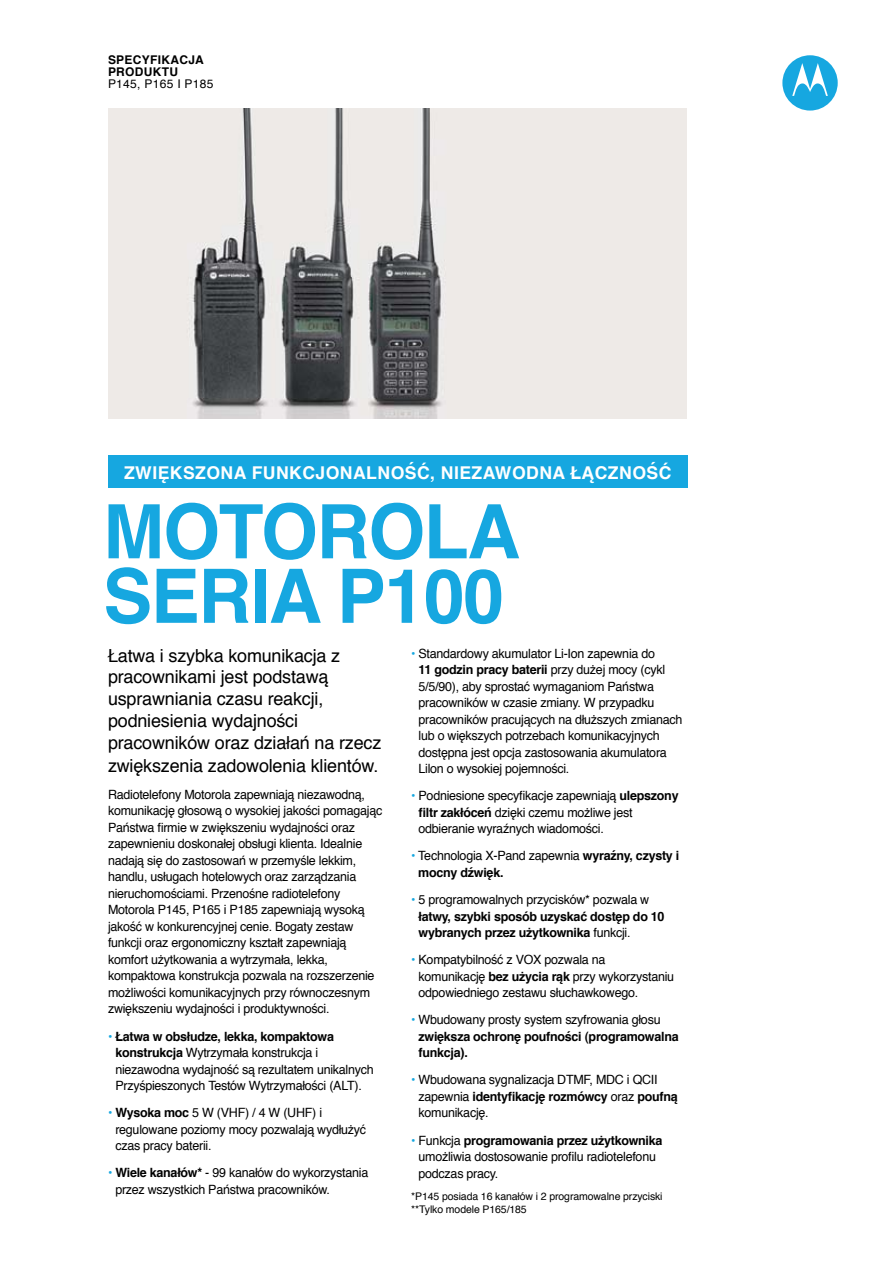
<style>
.page{position:relative;width:893px;height:1263px;background:#fff}
.page>*{position:absolute;margin:0;border:0;box-sizing:border-box;transform-origin:0 0}
.t1{font:700 75px/64.5px "Helvetica";letter-spacing:-.02em;color:#16a7e0}
.t2{font:18px/22px "Helvetica";letter-spacing:-.01em;color:#000}
.t3{font:700 17.7px "Helvetica";letter-spacing:.025em;color:#fff}
.t4{font:12.75px/16.5px "Helvetica";letter-spacing:-.02em;color:#000}
.t5{font:700 12.75px/16.5px "Helvetica";letter-spacing:-.02em;color:#000}
.t6{font:700 12px/12px "Helvetica";letter-spacing:.025em;color:#000}
.t7{font:12px "Helvetica";letter-spacing:.025em;color:#000}
.t8{font:10.5px/13.5px "Helvetica";letter-spacing:-.01em;color:#000}
.s1{color:#16a7e0}
.s2{font-weight:700}
.s3{font-weight:400;color:#16a7e0}
.s4{font-weight:400}
</style>
<div class="page">
<div style="left:782px;top:55px;width:56px;height:56px;background:#16a7e0;border-radius:50%"></div>
<svg style="left:792px;top:63px;width:36px;height:33px"></svg>
<div style="left:108px;top:456px;width:579px;height:32px;background:#16a7e0"></div>
<img style="left:108px;top:108px;width:578px;height:310px">
<p class="t6" style="left:108px;top:54px;width:97px">SPECYFIKACJA<br>PRODUKTU</p>
<p class="t7" style="left:108px;top:75px;width:107px">P145, P165 i P185</p>
<h3 class="t3" style="left:124px;top:458px;width:549px">Zwiększona funkcjonalność, niezawodna łączność</h3>
<h1 class="t1" style="left:103px;top:501px;width:419px">MOTOROLA<br>SERIA P100</h1>
<h2 class="t2" style="left:108px;top:645px;width:275px">Łatwa i szybka komunikacja z pracownikami jest podstawą usprawniania czasu reakcji, podniesienia wydajności pracowników oraz działań na rzecz zwiększenia zadowolenia klientów.</h2>
<p class="t4" style="left:108px;top:787px;width:276px">Radiotelefony Motorola zapewniają niezawodną, komunikację głosową o wysokiej jakości pomagając Państwa firmie w zwiększeniu wydajności oraz zapewnieniu doskonałej obsługi klienta. Idealnie nadają się do zastosowań w przemyśle lekkim, handlu, usługach hotelowych oraz zarządzania nieruchomościami. Przenośne radiotelefony Motorola P145, P165 i P185 zapewniają wysoką jakość w konkurencyjnej cenie. Bogaty zestaw funkcji oraz ergonomiczny kształt zapewniają komfort użytkowania a wytrzymała, lekka, kompaktowa konstrukcja pozwala na rozszerzenie możliwości komunikacyjnych przy równoczesnym zwiększeniu wydajności i produktywności.</p>
<p class="t4" style="left:115px;top:1028px;width:260px;text-indent:-7px"><span class="s1">•</span> <span class="s2">Łatwa w obsłudze, lekka, kompaktowa konstrukcja</span> Wytrzymała konstrukcja i niezawodna wydajność są rezultatem unikalnych Przyśpieszonych Testów Wytrzymałości (ALT).</p>
<p class="t4" style="left:115px;top:1105px;width:252px;text-indent:-7px"><span class="s1">•</span> <span class="s2">Wysoka moc</span> 5 W (VHF) / 4 W (UHF) i regulowane poziomy mocy pozwalają wydłużyć czas pracy baterii.</p>
<p class="t4" style="left:115px;top:1165px;width:255px;text-indent:-7px"><span class="s1">•</span> <span class="s2">Wiele kanałów*</span> - 99 kanałów do wykorzystania przez wszystkich Państwa pracowników.</p>
<p class="t4" style="left:419px;top:645px;width:265px;text-indent:-7px"><span class="s1">•</span> Standardowy akumulator Li-Ion zapewnia do<br><span class="s2">11 godzin pracy baterii</span> przy dużej mocy (cykl 5/5/90), aby sprostać wymaganiom Państwa pracowników w czasie zmiany. W przypadku pracowników pracujących na dłuższych zmianach lub o większych potrzebach komunikacyjnych dostępna jest opcja zastosowania akumulatora Lilon o wysokiej pojemności.</p>
<p class="t4" style="left:419px;top:788px;width:262px;text-indent:-7px"><span class="s1">•</span> Podniesione specyfikacje zapewniają <span class="s2">ulepszony filtr zakłóceń</span> dzięki czemu możliwe jest odbieranie wyraźnych wiadomości.</p>
<p class="t5" style="left:418px;top:848px;width:263px;text-indent:-7px"><span class="s3">•</span> <span class="s4">Technologia X-Pand zapewnia</span> wyraźny, czysty i mocny dźwięk.</p>
<p class="t5" style="left:419px;top:891px;width:248px;text-indent:-7px"><span class="s3">•</span> <span class="s4">5 programowalnych przycisków* pozwala w </span>łatwy, szybki sposób uzyskać dostęp do 10 wybranych przez użytkownika <span class="s4">funkcji.</span></p>
<p class="t4" style="left:419px;top:952px;width:257px;text-indent:-7px"><span class="s1">•</span> Kompatybilność z VOX pozwala na komunikację <span class="s2">bez użycia rąk</span> przy wykorzystaniu odpowiedniego zestawu słuchawkowego.</p>
<p class="t5" style="left:419px;top:1012px;width:262px;text-indent:-7px"><span class="s3">•</span> <span class="s4">Wbudowany prosty system szyfrowania głosu </span>zwiększa ochronę poufności (programowalna funkcja).</p>
<p class="t4" style="left:419px;top:1072px;width:261px;text-indent:-7px"><span class="s1">•</span> Wbudowana sygnalizacja DTMF, MDC i QCII zapewnia <span class="s2">identyfikację rozmówcy</span> oraz <span class="s2">poufną </span>komunikację.</p>
<p class="t4" style="left:419px;top:1132px;width:245px;text-indent:-7px"><span class="s1">•</span> Funkcja <span class="s2">programowania przez użytkownika </span>umożliwia dostosowanie profilu radiotelefonu podczas pracy.</p>
<p class="t8" style="left:411px;top:1189px;width:253px">*P145 posiada 16 kanałów i 2 programowalne przyciski **Tylko modele P165/185</p>
</div>
